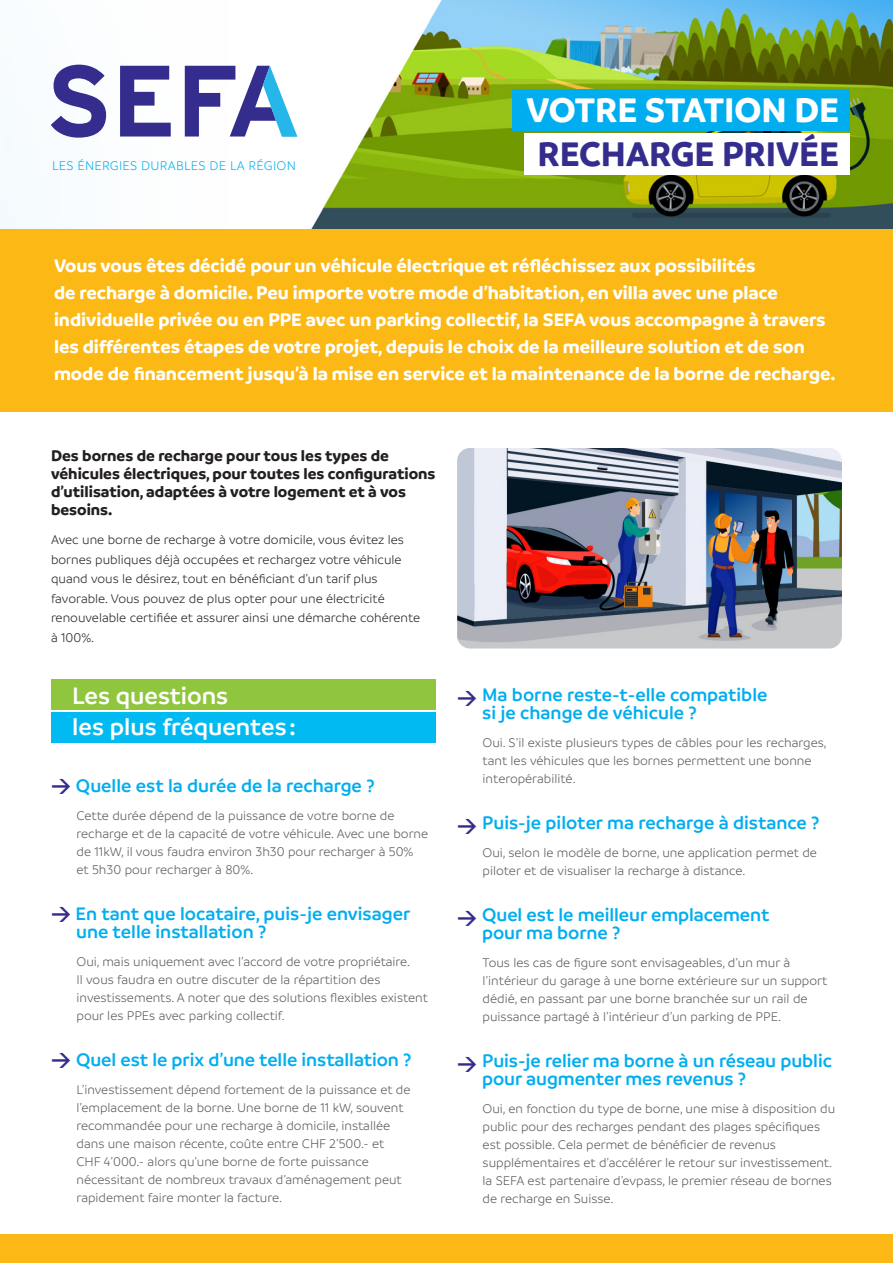
<style>
.page{position:relative;width:893px;height:1263px;background:#fff}
.page>*{position:absolute;margin:0;border:0;box-sizing:border-box;transform-origin:0 0}
.t1{font:700 36.75px "Branding";color:#fff}
.t2{font:700 36.75px "Branding";color:#342d8d}
.t3{font:600 25.5px/31.5px "Branding";color:#fff}
.t4{font:700 19.5px/27px "Branding";color:#fff}
.t5{font:600 19.5px/18px "Branding";letter-spacing:-.005em;color:#00aeef}
.t6{font:700 16.5px/18px "Branding";color:#231f20}
.t7{font:300 13.5px/18px "Branding";color:#57585a}
.t8{font:300 13.5px/19.5px "Branding";color:#231f20}
.t9{font:300 13.5px "Branding";letter-spacing:.02em;color:#00aeef}
.s1{font-family:"DIN Pro";font-weight:700;color:#342d8d}
</style>
<div class="page">
<img style="left:446px;top:0;width:447px;height:229px">
<svg style="left:0;top:0;width:446px;height:229px"></svg>
<svg style="left:51px;top:65px;width:55px;height:73px"></svg>
<svg style="left:120px;top:66px;width:51px;height:71px"></svg>
<svg style="left:185px;top:66px;width:112px;height:71px"></svg>
<div style="left:51px;top:680px;width:385px;height:30px;background:#8fc63e"></div>
<div style="left:51px;top:713px;width:385px;height:30px;background:#00baf1"></div>
<div style="left:0;top:229px;width:893px;height:183px;background:#fcb814"></div>
<div style="left:0;top:1234px;width:893px;height:29px;background:#fcb814"></div>
<div style="left:512px;top:89px;width:337px;height:42px;background:#00aeef"></div>
<div style="left:524px;top:133px;width:325px;height:42px;background:#fff"></div>
<img style="left:457px;top:448px;width:385px;height:200px">
<p class="t9" style="left:52px;top:158px;width:245px">LES ÉNERGIES DURABLES DE LA RÉGION</p>
<h1 class="t1" style="left:526px;top:89px;width:314px">VOTRE STATION DE</h1>
<h1 class="t2" style="left:538px;top:133px;width:303px">RECHARGE PRIVÉE</h1>
<p class="t4" style="left:54px;top:252px;width:783px">Vous vous êtes décidé pour un véhicule électrique et réfléchissez aux possibilités<br>de recharge à domicile. Peu importe votre mode d’habitation, en villa avec une place individuelle privée ou en PPE avec un parking collectif, la SEFA vous accompagne à travers les différentes étapes de votre projet, depuis le choix de la meilleure solution et de son mode de financement jusqu’à la mise en service et la maintenance de la borne de recharge.</p>
<p class="t6" style="left:51px;top:446px;width:386px">Des bornes de recharge pour tous les types de véhicules électriques, pour toutes les configurations d’utilisation, adaptées à votre logement et à vos besoins.</p>
<p class="t8" style="left:51px;top:530px;width:371px">Avec une borne de recharge à votre domicile, vous évitez les bornes publiques déjà occupées et rechargez votre véhicule quand vous le désirez, tout en bénéficiant d’un tarif plus favorable. Vous pouvez de plus opter pour une électricité renouvelable certifiée et assurer ainsi une démarche cohérente à 100%.</p>
<h2 class="t3" style="left:72px;top:680px;width:225px">Les questions<br>les plus fréquentes:</h2>
<h3 class="t5" style="left:51px;top:776px;width:325px"><span class="s1">→</span> Quelle est la durée de la recharge ?</h3>
<p class="t7" style="left:77px;top:806px;width:353px">Cette durée dépend de la puissance de votre borne de recharge et de la capacité de votre véhicule. Avec une borne de 11kW, il vous faudra environ 3h30 pour recharger à 50% et 5h30 pour recharger à 80%.</p>
<h3 class="t5" style="left:76px;top:904px;width:336px;text-indent:-25px"><span class="s1">→</span> En tant que locataire, puis-je envisager une telle installation ?</h3>
<p class="t7" style="left:77px;top:952px;width:353px">Oui, mais uniquement avec l’accord de votre propriétaire.<br>Il vous faudra en outre discuter de la répartition des investissements. A noter que des solutions flexibles existent pour les PPEs avec parking collectif.</p>
<h3 class="t5" style="left:51px;top:1050px;width:362px"><span class="s1">→</span> Quel est le prix d’une telle installation ?</h3>
<p class="t7" style="left:77px;top:1080px;width:335px">L’investissement dépend fortement de la puissance et de l’emplacement de la borne. Une borne de 11 kW, souvent recommandée pour une recharge à domicile, installée dans une maison récente, coûte entre CHF 2’500.- et CHF 4’000.- alors qu’une borne de forte puissance nécessitant de nombreux travaux d’aménagement peut rapidement faire monter la facture.</p>
<h3 class="t5" style="left:482px;top:685px;width:287px;text-indent:-25px"><span class="s1">→</span> Ma borne reste-t-elle compatible si je change de véhicule ?</h3>
<p class="t7" style="left:483px;top:733px;width:346px">Oui. S’il existe plusieurs types de câbles pour les recharges, tant les véhicules que les bornes permettent une bonne interopérabilité.</p>
<h3 class="t5" style="left:457px;top:813px;width:364px"><span class="s1">→</span> Puis-je piloter ma recharge à distance ?</h3>
<p class="t7" style="left:483px;top:843px;width:336px">Oui, selon le modèle de borne, une application permet de piloter et de visualiser la recharge à distance.</p>
<h3 class="t5" style="left:482px;top:905px;width:289px;text-indent:-25px"><span class="s1">→</span> Quel est le meilleur emplacement pour ma borne ?</h3>
<p class="t7" style="left:483px;top:953px;width:346px">Tous les cas de figure sont envisageables, d’un mur à l’intérieur du garage à une borne extérieure sur un support dédié, en passant par une borne branchée sur un rail de puissance partagé à l’intérieur d’un parking de PPE.</p>
<h3 class="t5" style="left:482px;top:1051px;width:351px;text-indent:-25px"><span class="s1">→</span> Puis-je relier ma borne à un réseau public pour augmenter mes revenus ?</h3>
<p class="t7" style="left:483px;top:1100px;width:354px">Oui, en fonction du type de borne, une mise à disposition du public pour des recharges pendant des plages spécifiques est possible. Cela permet de bénéficier de revenus supplémentaires et d’accélérer le retour sur investissement. la SEFA est partenaire d’evpass, le premier réseau de bornes de recharge en Suisse.</p>
</div>
